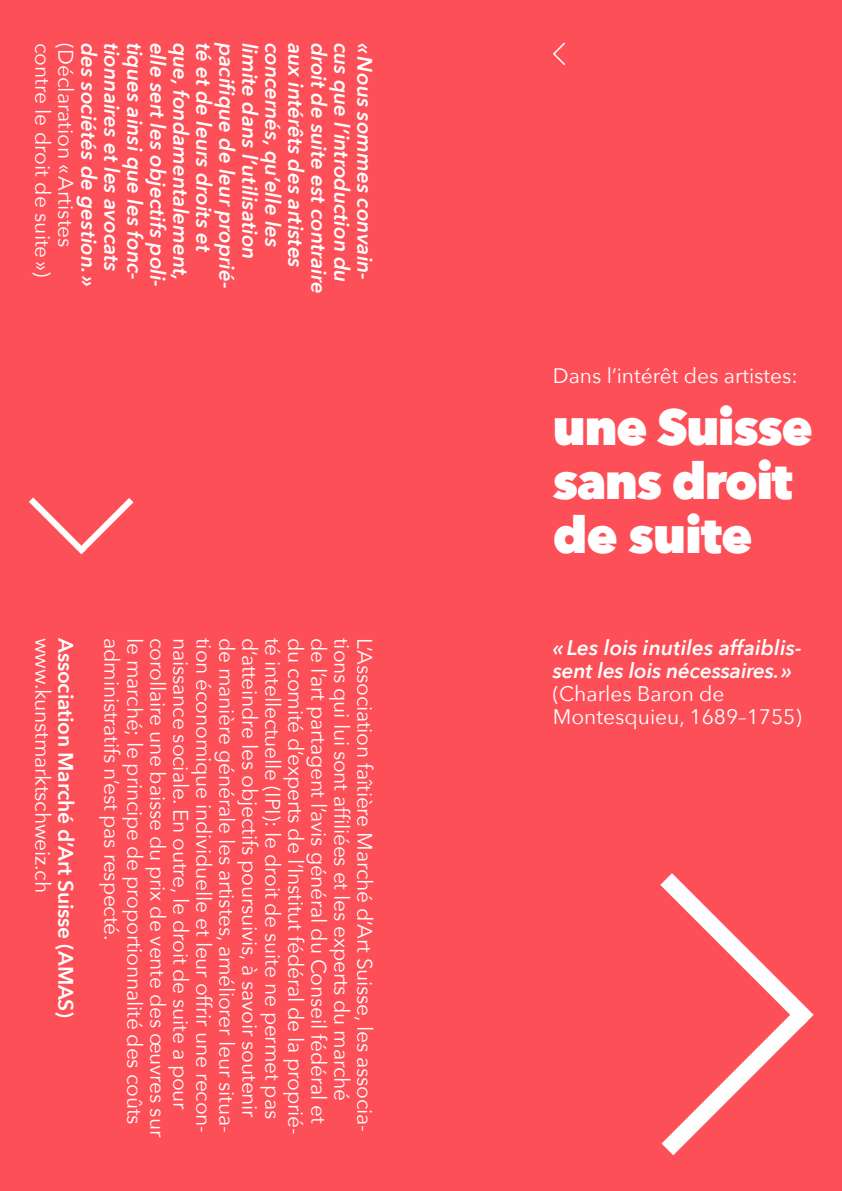
<style>
.page{position:relative;width:842px;height:1191px;background:#fd4f57}
.page>*{position:absolute;margin:0;border:0;box-sizing:border-box;transform-origin:0 0}
.t1{font:800 49.9px/54px "Avenir Next";letter-spacing:-.03em;color:#fff}
.t2{font:21px/23px "Avenir Next";letter-spacing:-.01em;color:#fff}
.t3{font:italic 600 21px/46px "Avenir Next";color:#fff}
.t4{font:600 21px "Avenir Next";letter-spacing:-.01em;color:#fff}
</style>
<div class="page">
<svg style="left:660px;top:873px;width:154px;height:283px"></svg>
<svg style="left:29px;top:497px;width:105px;height:58px"></svg>
<svg style="left:553px;top:42px;width:13px;height:24px"></svg>
<p class="t3" style="left:250px;top:43px;width:247px;rotate:90deg">pacifique de leur proprié-</p>
<p class="t3" style="left:273px;top:43px;width:218px;rotate:90deg">limite dans l‘utilisation</p>
<p class="t3" style="left:296px;top:43px;width:207px;rotate:90deg">concernés, qu’elle les</p>
<p class="t3" style="left:319px;top:43px;width:227px;rotate:90deg">aux intérêts des artistes</p>
<p class="t3" style="left:342px;top:43px;width:253px;rotate:90deg">droit de suite est contraire</p>
<p class="t3" style="left:365px;top:43px;width:242px;rotate:90deg">cus que l’introduction du</p>
<p class="t3" style="left:158px;top:43px;width:246px;rotate:90deg">tiques ainsi que les fonc&shy;des sociétés de gestion.»</p>
<p class="t3" style="left:135px;top:43px;width:231px;rotate:90deg">tionnaires et les avocats</p>
<p class="t3" style="left:181px;top:43px;width:246px;rotate:90deg">elle sert les objectifs poli-</p>
<p class="t3" style="left:204px;top:43px;width:241px;rotate:90deg">que, fondamentalement,</p>
<p class="t3" style="left:227px;top:43px;width:211px;rotate:90deg">té et de leurs droits et</p>
<p class="t3" style="left:388px;top:43px;width:239px;rotate:90deg">«Nous sommes convain-</p>
<p class="t2" style="left:78px;top:43px;width:237px;rotate:90deg">(Déclaration «Artistes contre le droit de suite»)</p>
<p class="t2" style="left:55px;top:638px;width:256px;rotate:90deg">www.kunstmarktschweiz.ch</p>
<p class="t4" style="left:84px;top:638px;width:382px;rotate:90deg">Association Marché d’Art Suisse (AMAS)</p>
<p class="t2" style="left:124px;top:638px;width:304px;rotate:90deg">administratifs n’est pas respecté.</p>
<p class="t2" style="left:147px;top:638px;width:488px;rotate:90deg">le marché; le principe de proportionnalité des coûts</p>
<p class="t2" style="left:170px;top:638px;width:500px;rotate:90deg">corollaire une baisse du prix de vente des œuvres sur</p>
<p class="t2" style="left:193px;top:638px;width:473px;rotate:90deg">naissance sociale. En outre, le droit de suite a pour</p>
<p class="t2" style="left:216px;top:638px;width:496px;rotate:90deg">tion économique individuelle et leur offrir une recon-</p>
<p class="t2" style="left:239px;top:638px;width:496px;rotate:90deg">de manière générale les artistes, améliorer leur situa-</p>
<p class="t2" style="left:262px;top:638px;width:481px;rotate:90deg">d‘atteindre les objectifs poursuivis, à savoir soutenir</p>
<p class="t2" style="left:285px;top:638px;width:482px;rotate:90deg">té intellectuelle (IPI): le droit de suite ne permet pas</p>
<p class="t2" style="left:308px;top:638px;width:498px;rotate:90deg">du comité d’experts de l‘Institut fédéral de la proprié-</p>
<p class="t2" style="left:331px;top:638px;width:487px;rotate:90deg">de l’art partagent l’avis général du Conseil fédéral et</p>
<p class="t2" style="left:354px;top:638px;width:464px;rotate:90deg">tions qui lui sont affiliées et les experts du marché</p>
<p class="t2" style="left:377px;top:638px;width:495px;rotate:90deg">L’Association faîtière Marché d’Art Suisse, les associa-</p>
<p class="t2" style="left:553px;top:363px;width:247px">Dans l’intérêt des artistes:</p>
<h1 class="t1" style="left:553px;top:400px;width:262px">une Suisse sans droit de suite</h1>
<p class="t3" style="left:553px;top:635px;width:251px;line-height:23px">« Les lois inutiles affaiblis&shy;sent les lois nécessaires.»</p>
<p class="t2" style="left:553px;top:681px;width:250px">(Charles Baron de<br>Montesquieu, 1689–1755)</p>
</div>
